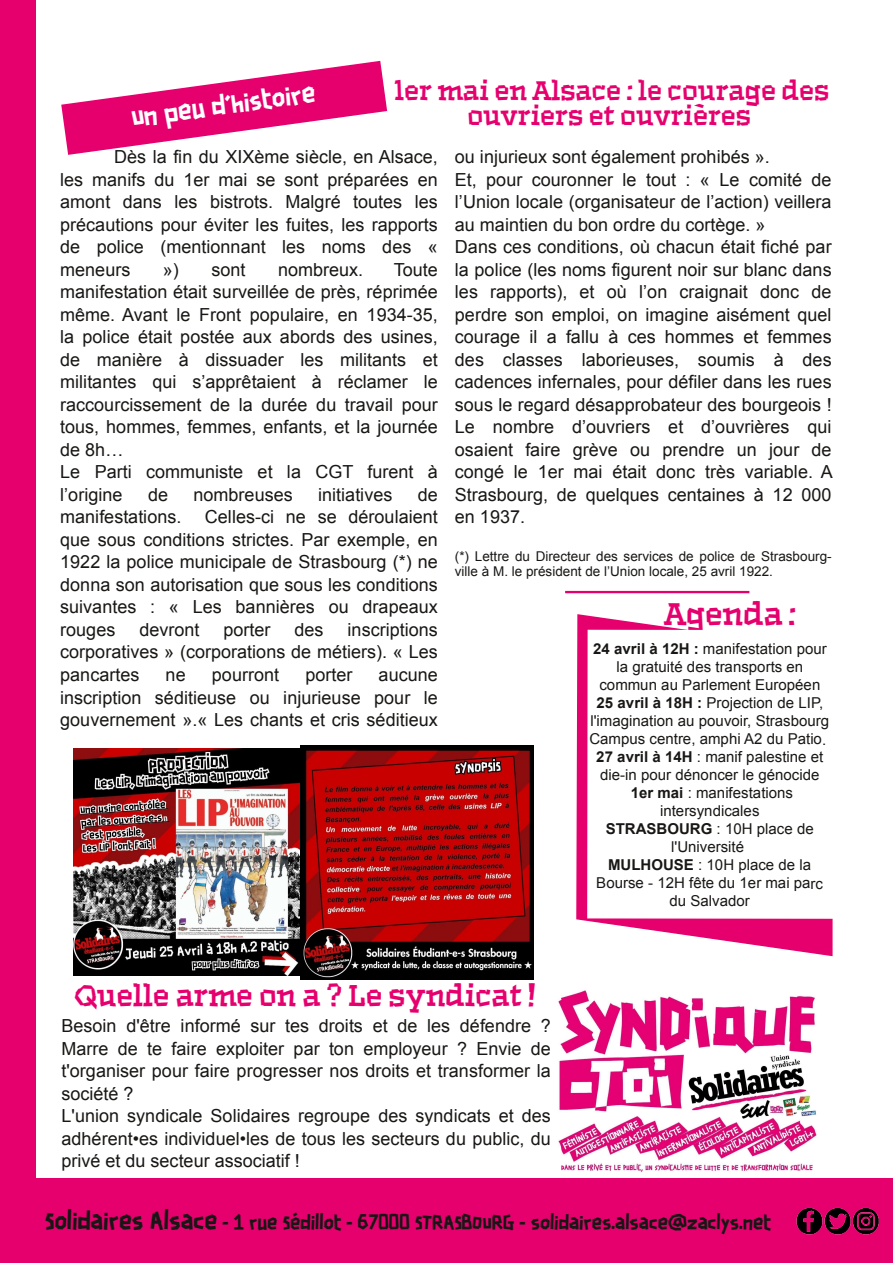
<style>
.page{position:relative;width:893px;height:1263px;background:#fff}
.page>*{position:absolute;margin:0;border:0;box-sizing:border-box;transform-origin:0 0}
.t1{font:31.5px "Solidairesapieds";color:#e5006e}
.t2{font:30px "Solidairesapieds";color:#e5006e}
.t3{font:27px/25.5px "Solidairesapieds";color:#e5006e;text-align:center}
.t4{font:24px "Scotchlidaires";color:#fff}
.t5{font:18px/22.5px "Arial";color:#181715;text-align:justify}
.t6{font:18px "Scotchlidaires";color:#181715}
.t7{font:15px/18px "Arial";color:#181715;text-align:center}
.t8{font:13.5px/15px "Arial";color:#181715}
.s1{font-weight:700}
.s2{font-size:22.5px}
</style>
<div class="page">
<svg style="left:576px;top:614px;width:256px;height:342px"></svg>
<div style="left:0;top:0;width:36px;height:1263px;background:#e5006e"></div>
<div style="left:33px;top:1178px;width:860px;height:85px;background:#e5006e"></div>
<img style="left:558px;top:990px;width:259px;height:182px">
<svg style="left:61px;top:61px;width:326px;height:94px"></svg>
<div style="left:587px;top:630px;width:247px;height:289px;background:#fff"></div>
<img style="left:796px;top:1208px;width:83px;height:27px">
<img style="left:73px;top:749px;width:227px;height:226px">
<hr style="left:565px;top:591px;width:184px;height:2px;background:#e5006e">
<img style="left:300px;top:746px;width:233px;height:233px">
<h3 class="t4" style="left:130px;top:107px;width:187px;rotate:-8deg">Un peu d'histoire</h3>
<h3 class="t3" style="left:395px;top:80px;width:436px">1er mai en Alsace : le courage des ouvriers et ouvrières</h3>
<p class="t5" style="left:60px;top:146px;width:379px;text-indent:54px">Dès la fin du XIXème siècle, en Alsace, les manifs du 1er mai se sont préparées en amont dans les bistrots. Malgré toutes les précautions pour éviter les fuites, les rapports de police (mentionnant les noms des « meneurs</p>
<p class="t5" style="left:163px;top:258px;width:18px">»)</p>
<p class="t5" style="left:211px;top:258px;width:36px">sont</p>
<p class="t5" style="left:278px;top:258px;width:87px">nombreux.</p>
<p class="t5" style="left:60px;top:258px;width:379px;text-align:left;text-indent:334px">Toute manifestation était surveillée de près, réprimée même. Avant le Front populaire, en 1934-35, la police était postée aux abords des usines, de manière à dissuader les militants et militantes qui s’apprêtaient à réclamer le raccourcissement de la durée du travail pour tous, hommes, femmes, enfants, et la journée de 8h…<br>Le Parti communiste et la CGT furent à l’origine</p>
<p class="t5" style="left:148px;top:483px;width:22px">de</p>
<p class="t5" style="left:193px;top:483px;width:101px">nombreuses</p>
<p class="t5" style="left:318px;top:483px;width:76px">initiatives</p>
<p class="t5" style="left:418px;top:483px;width:22px">de</p>
<p class="t5" style="left:60px;top:506px;width:123px">manifestations.</p>
<p class="t5" style="left:60px;top:506px;width:379px;text-indent:145px">Celles-ci ne se déroulaient que sous conditions strictes. Par exemple, en 1922 la police municipale de Strasbourg (*) ne donna son autorisation que sous les conditions suivantes : « Les bannières ou drapeaux rouges</p>
<p class="t5" style="left:60px;top:618px;width:379px;text-indent:287px">inscriptions corporatives » (corporations de métiers). « Les pancartes</p>
<p class="t5" style="left:139px;top:618px;width:62px">devront</p>
<p class="t5" style="left:223px;top:618px;width:49px">porter</p>
<p class="t5" style="left:295px;top:618px;width:31px">des</p>
<p class="t5" style="left:166px;top:663px;width:22px">ne</p>
<p class="t5" style="left:212px;top:663px;width:69px">pourront</p>
<p class="t5" style="left:305px;top:663px;width:49px">porter</p>
<p class="t5" style="left:60px;top:663px;width:379px;text-indent:318px">aucune inscription séditieuse ou injurieuse pour le gouvernement ».« Les chants et cris séditieux</p>
<p class="t5" style="left:455px;top:146px;width:379px;text-align:left">ou injurieux sont également prohibés ».<br>Et, pour couronner le tout : « Le comité de l’Union locale (organisateur de l’action) veillera au maintien du bon ordre du cortège. »<br>Dans ces conditions, où chacun était fiché par la police (les noms figurent noir sur blanc dans les rapports), et où l’on craignait donc de perdre son emploi, on imagine aisément quel courage il a fallu à ces hommes et femmes des classes laborieuses, soumis à des cadences infernales, pour défiler dans les rues sous le regard désapprobateur des bourgeois !<br>Le nombre d’ouvriers et d’ouvrières qui osaient faire grève ou prendre un jour de congé le 1er mai était donc très variable. A Strasbourg, de quelques centaines à 12 000 en 1937.</p>
<p class="t8" style="left:455px;top:549px;width:378px">(*) Lettre du Directeur des services de police de Strasbourg&shy;ville à M. le président de l’Union locale, 25 avril 1922.</p>
<h1 class="t1" style="left:664px;top:601px;width:133px">Agenda :</h1>
<p class="t7" style="left:589px;top:640px;width:241px"><span class="s1">24 avril à 12H :</span> manifestation pour la gratuité des transports en commun au Parlement Européen<br><span class="s1">25 avril à 18H :</span> Projection de LIP, l'imagination au pouvoir, Strasbourg<br>Campus centre, amphi A2 du Patio.<br><span class="s1">27 avril à 14H</span> : manif palestine et die-in pour dénoncer le génocide<br><span class="s1">1er mai</span> : manifestations intersyndicales<br><span class="s1">STRASBOURG</span> : 10H place de l'Université<br><span class="s1">MULHOUSE</span> : 10H place de la<br>Bourse - 12H fête du 1er mai parc du Salvador</p>
<h2 class="t2" style="left:74px;top:983px;width:463px">Quelle arme on a ? Le syndicat !</h2>
<p class="t5" style="left:62px;top:1014px;width:491px;text-align:left">Besoin d'être informé sur tes droits et de les défendre ?<br>Marre de te faire exploiter par ton employeur ? Envie de t'organiser pour faire progresser nos droits et transformer la société ?<br>L'union syndicale Solidaires regroupe des syndicats et des adhérent•es individuel•les de tous les secteurs du public, du privé et du secteur associatif !</p>
<p class="t6" style="left:45px;top:1214px;width:727px"><span class="s2">Solidaires Alsace</span> - 1 rue Sédillot - 67000 STRASBOURG - solidaires.alsace@zaclys.net</p>
</div>
